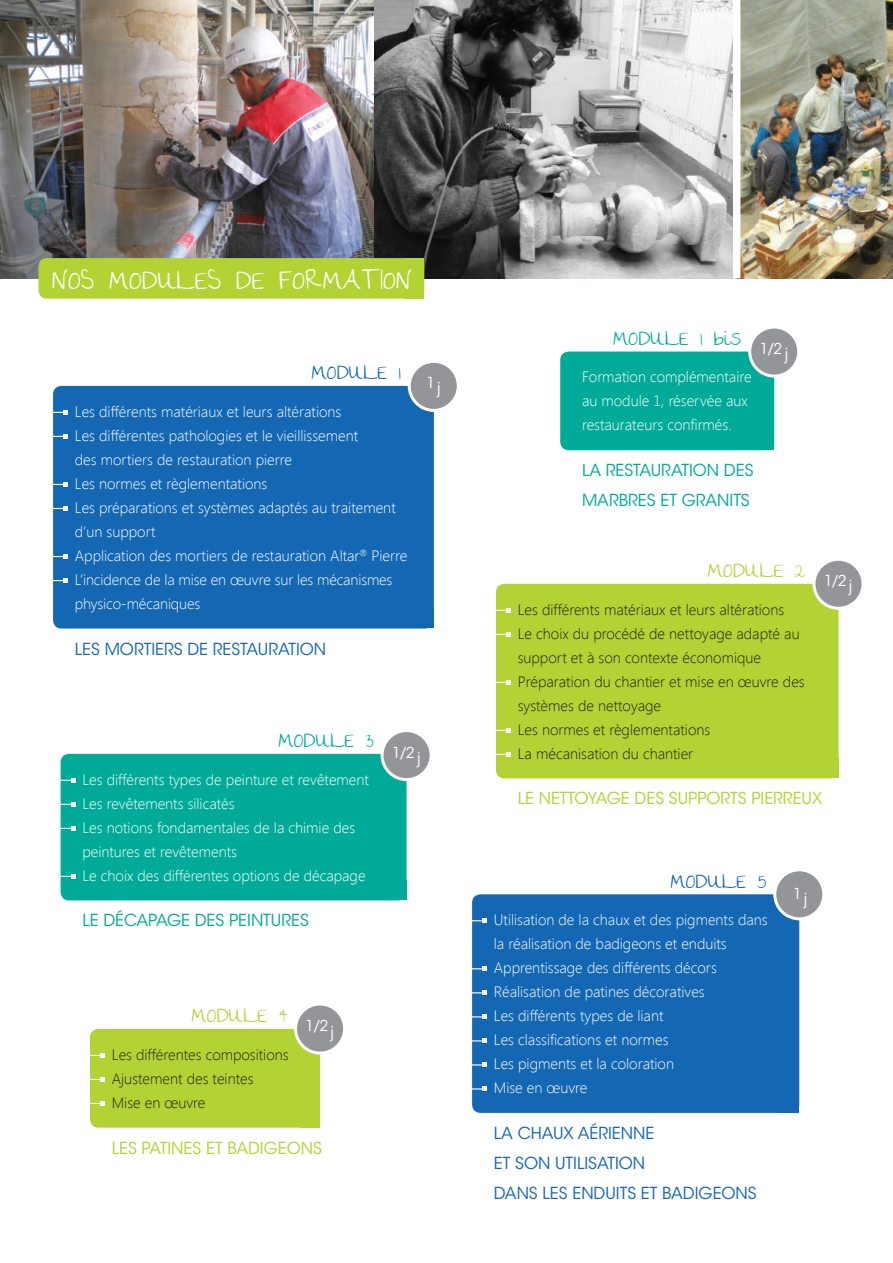
<style>
.page{position:relative;width:893px;height:1263px;background:#fff}
.page>*{position:absolute;margin:0;border:0;box-sizing:border-box;transform-origin:0 0}
.t1{font:19.5px "thegirlnextdoor";color:#fff}
.t2{font:16.5px/30px "ITC Avant Garde Std";color:#1468b3}
.t3{font:16.5px/30px "ITC Avant Garde Std";color:#0a9}
.t4{font:16.5px "ITC Avant Garde Std";color:#b3d234}
.t5{font:16.5px "ITC Avant Garde Std";color:#fff}
.t6{font:300 15px/24px "Segoe UI";color:#fff}
.t7{font:300 15px/24px "Segoe UI";color:#231f20}
.t8{font:15px "thegirlnextdoor";color:#0a9}
.t9{font:15px "thegirlnextdoor";color:#1468b3}
.t10{font:15px "thegirlnextdoor";color:#b3d234}
.t11{font:15px "ITC Avant Garde Std";color:#fff}
</style>
<div class="page">
<img style="left:378px;top:0;width:515px;height:278px">
<img style="left:0;top:0;width:378px;height:278px">
<div style="left:53px;top:386px;width:381px;height:242px;background:#1468b3;border-radius:9px"></div>
<div style="left:409px;top:361px;width:49px;height:49px;background:#939598;border-radius:50%"></div>
<div style="left:408px;top:360px;width:52px;height:52px;border:3px solid #fff;border-radius:50%"></div>
<div style="left:560px;top:352px;width:214px;height:98px;background:#0a9;border-radius:9px"></div>
<div style="left:750px;top:327px;width:49px;height:49px;background:#939598;border-radius:50%"></div>
<div style="left:748px;top:325px;width:52px;height:53px;border:3px solid #fff;border-radius:50%"></div>
<div style="left:496px;top:584px;width:342px;height:194px;background:#b3d234;border-radius:9px"></div>
<div style="left:814px;top:559px;width:49px;height:49px;background:#939598;border-radius:50%"></div>
<div style="left:812px;top:558px;width:52px;height:52px;border:3px solid #fff;border-radius:50%"></div>
<div style="left:61px;top:754px;width:346px;height:146px;background:#0a9;border-radius:9px"></div>
<div style="left:382px;top:731px;width:49px;height:49px;background:#939598;border-radius:50%"></div>
<div style="left:381px;top:729px;width:52px;height:52px;border:3px solid #fff;border-radius:50%"></div>
<div style="left:90px;top:1029px;width:230px;height:98px;background:#b3d234;border-radius:9px"></div>
<div style="left:296px;top:1004px;width:49px;height:49px;background:#939598;border-radius:50%"></div>
<div style="left:294px;top:1002px;width:52px;height:52px;border:3px solid #fff;border-radius:50%"></div>
<div style="left:472px;top:894px;width:327px;height:219px;background:#1468b3;border-radius:9px"></div>
<div style="left:775px;top:870px;width:49px;height:49px;background:#939598;border-radius:50%"></div>
<div style="left:773px;top:868px;width:52px;height:52px;border:3px solid #fff;border-radius:50%"></div>
<div style="left:38px;top:258px;width:386px;height:41px;background:#b3d234;border-radius:9px"></div>
<div style="left:733px;top:0;width:7px;height:278px;background:#fff"></div>
<div style="left:300px;top:1108px;width:20px;height:19px;background:#b3d234"></div>
<div style="left:819px;top:758px;width:19px;height:20px;background:#b3d234"></div>
<div style="left:754px;top:430px;width:20px;height:20px;background:#0a9"></div>
<div style="left:387px;top:880px;width:20px;height:20px;background:#0a9"></div>
<div style="left:414px;top:608px;width:20px;height:20px;background:#1468b3"></div>
<div style="left:779px;top:1093px;width:20px;height:20px;background:#1468b3"></div>
<div style="left:404px;top:258px;width:20px;height:41px;background:#b3d234"></div>
<svg style="left:53px;top:410px;width:15px;height:5px"></svg>
<svg style="left:53px;top:434px;width:15px;height:5px"></svg>
<svg style="left:53px;top:482px;width:15px;height:5px"></svg>
<svg style="left:53px;top:506px;width:15px;height:5px"></svg>
<svg style="left:53px;top:554px;width:15px;height:5px"></svg>
<svg style="left:53px;top:578px;width:15px;height:5px"></svg>
<svg style="left:60px;top:778px;width:15px;height:4px"></svg>
<svg style="left:60px;top:802px;width:15px;height:4px"></svg>
<svg style="left:60px;top:826px;width:15px;height:5px"></svg>
<svg style="left:60px;top:874px;width:15px;height:5px"></svg>
<svg style="left:90px;top:1053px;width:15px;height:5px"></svg>
<svg style="left:90px;top:1077px;width:15px;height:5px"></svg>
<svg style="left:90px;top:1101px;width:15px;height:5px"></svg>
<svg style="left:496px;top:608px;width:15px;height:4px"></svg>
<svg style="left:496px;top:632px;width:15px;height:4px"></svg>
<svg style="left:496px;top:680px;width:15px;height:5px"></svg>
<svg style="left:496px;top:728px;width:15px;height:5px"></svg>
<svg style="left:496px;top:752px;width:15px;height:5px"></svg>
<svg style="left:472px;top:918px;width:15px;height:5px"></svg>
<svg style="left:472px;top:966px;width:15px;height:5px"></svg>
<svg style="left:472px;top:990px;width:15px;height:5px"></svg>
<svg style="left:472px;top:1015px;width:15px;height:4px"></svg>
<svg style="left:472px;top:1039px;width:15px;height:4px"></svg>
<svg style="left:472px;top:1063px;width:15px;height:4px"></svg>
<svg style="left:472px;top:1087px;width:15px;height:4px"></svg>
<h1 class="t1" style="left:52px;top:271px;width:361px">NOS MODULES DE FORMATION</h1>
<p class="t8" style="left:613px;top:331px;width:130px">MODULE 1 bis</p>
<p class="t11" style="left:760px;top:339px;width:24px">1/2</p>
<p class="t5" style="left:784px;top:344px;width:6px">j</p>
<p class="t9" style="left:311px;top:365px;width:91px">MODULE 1</p>
<p class="t6" style="left:582px;top:364px;width:171px">Formation complémentaire au module 1, réservée aux restaurateurs confirmés.</p>
<p class="t3" style="left:582px;top:455px;width:173px">LA RESTAURATION DES<br>MARBRES ET GRANITS</p>
<p class="t11" style="left:426px;top:374px;width:10px">1</p>
<p class="t5" style="left:437px;top:378px;width:6px">j</p>
<p class="t6" style="left:75px;top:399px;width:334px">Les différents matériaux et leurs altérations<br>Les différentes pathologies et le vieillissement<br>des mortiers de restauration pierre<br>Les normes et règlementations<br>Les préparations et systèmes adaptés au traitement d’un support<br>Application des mortiers de restauration Altar<sup>®</sup> Pierre L’incidence de la mise en œuvre sur les mécanismes physico-mécaniques</p>
<p class="t2" style="left:75px;top:634px;width:253px">LES MORTIERS DE RESTAURATION</p>
<p class="t10" style="left:708px;top:563px;width:99px">MODULE 2</p>
<p class="t7" style="left:518px;top:597px;width:288px">Les différents matériaux et leurs altérations<br>Le choix du procédé de nettoyage adapté au support et à son contexte économique Préparation du chantier et mise en œuvre des systèmes de nettoyage<br>Les normes et règlementations<br>La mécanisation du chantier</p>
<p class="t8" style="left:278px;top:733px;width:97px">MODULE 3</p>
<p class="t11" style="left:392px;top:743px;width:24px">1/2</p>
<p class="t5" style="left:417px;top:748px;width:6px">j</p>
<p class="t11" style="left:824px;top:572px;width:24px">1/2</p>
<p class="t5" style="left:849px;top:576px;width:6px">j</p>
<p class="t6" style="left:82px;top:767px;width:288px">Les différents types de peinture et revêtement Les revêtements silicatés<br>Les notions fondamentales de la chimie des peintures et revêtements<br>Le choix des différentes options de décapage</p>
<p class="t3" style="left:82px;top:906px;width:228px">LE DÉCAPAGE DES PEINTURES</p>
<p class="t10" style="left:192px;top:1008px;width:97px">MODULE 4</p>
<p class="t7" style="left:112px;top:1042px;width:178px">Les différentes compositions<br>Ajustement des teintes<br>Mise en œuvre</p>
<p class="t11" style="left:306px;top:1017px;width:24px">1/2</p>
<p class="t5" style="left:330px;top:1021px;width:6px">j</p>
<p class="t4" style="left:112px;top:1138px;width:212px">LES PATINES ET BADIGEONS</p>
<p class="t4" style="left:518px;top:788px;width:306px">LE NETTOYAGE DES SUPPORTS PIERREUX</p>
<p class="t9" style="left:670px;top:874px;width:98px">MODULE 5</p>
<p class="t6" style="left:494px;top:907px;width:275px">Utilisation de la chaux et des pigments dans la réalisation de badigeons et enduits<br>Apprentissage des différents décors<br>Réalisation de patines décoratives<br>Les différents types de liant<br>Les classifications et normes<br>Les pigments et la coloration<br>Mise en œuvre</p>
<p class="t2" style="left:494px;top:1118px;width:264px">LA CHAUX AÉRIENNE<br>ET SON UTILISATION<br>DANS LES ENDUITS ET BADIGEONS</p>
<p class="t11" style="left:793px;top:884px;width:10px">1</p>
<p class="t5" style="left:804px;top:889px;width:6px">j</p>
</div>
